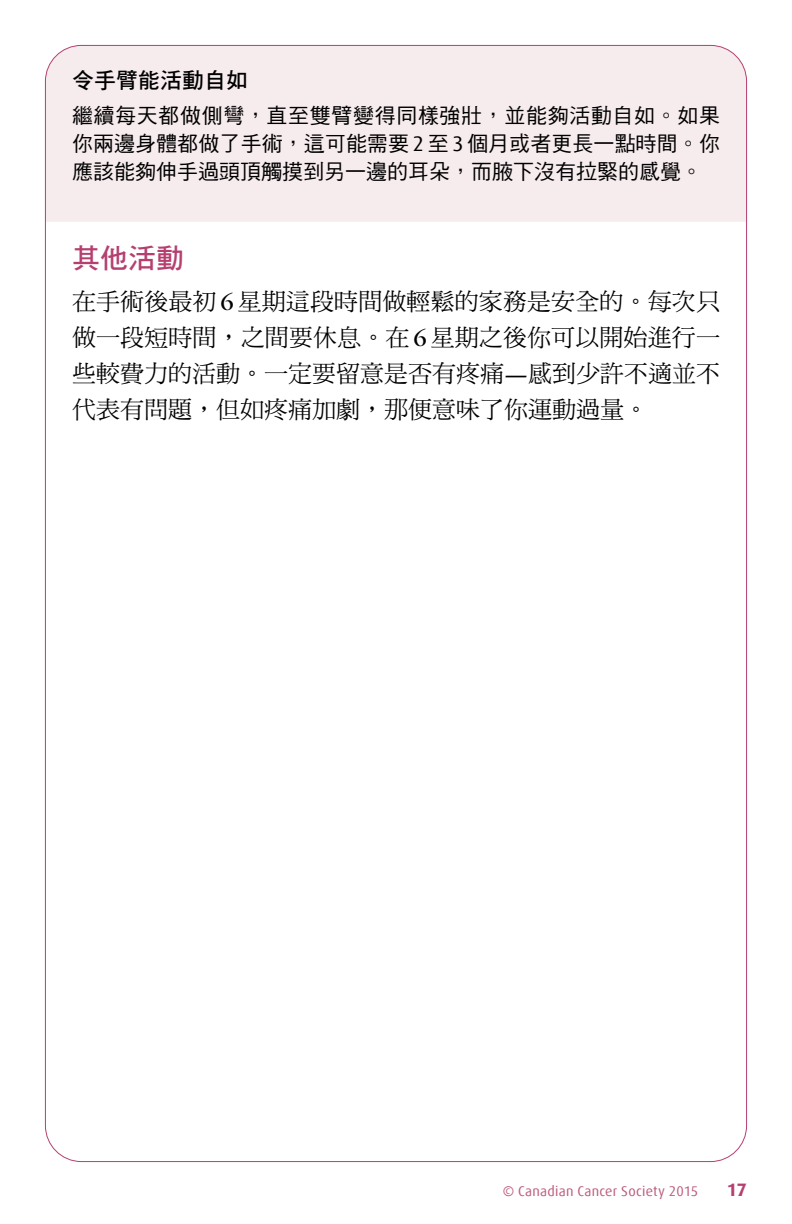
<style>
.page{position:relative;width:792px;height:1224px;background:#fff}
.page>*{position:absolute;margin:0;border:0;box-sizing:border-box;transform-origin:0 0}
.t1{font:28px "DF Hei Std W7";color:#b54070}
.t2{font:24px/36px "DF Ming Std W5";color:#000;text-align:justify}
.t3{font:22px "DF Hei Std W7";color:#000}
.t4{font:21px/28px "DF Hei Std W5";color:#000;text-align:justify}
.t5{font:700 18px "Dax Offc";color:#b54070}
.t6{font:14px "Dax Offc";letter-spacing:.02em;color:#bd5c80}
.s1{font-family:"Dax Offc"}
.s2{font-family:"Garamond"}
</style>
<div class="page">
<div style="left:45px;top:45px;width:702px;height:177px;background:#f6ebed"></div>
<p class="t3" style="left:72px;top:68px;width:177px">令手臂能活動自如</p>
<p class="t4" style="left:72px;top:101px;width:650px">繼續每天都做側彎，直至雙臂變得同樣強壯，並能夠活動自如。如果你兩邊身體都做了手術，這可能需要 <span class="s1">2</span> 至 <span class="s1">3</span> 個月或者更長一點時間。你應該能夠伸手過頭頂觸摸到另一邊的耳朵，而腋下沒有拉緊的感覺。</p>
<p class="t1" style="left:72px;top:243px;width:113px">其他活動</p>
<p class="t2" style="left:72px;top:283px;width:650px">在手術後最初 <span class="s2">6</span> 星期這段時間做輕鬆的家務是安全的。每次只做一段短時間，之間要休息。在 <span class="s2">6</span> 星期之後你可以開始進行一些較費力的活動。一定要留意是否有疼痛<span class="s2">—</span>感到少許不適並不代表有問題，但如疼痛加劇，那便意味了你運動過量。</p>
<p class="t6" style="left:503px;top:1182px;width:197px">© Canadian Cancer Society 2015</p>
<p class="t5" style="left:727px;top:1178px;width:22px">17</p>
</div>
